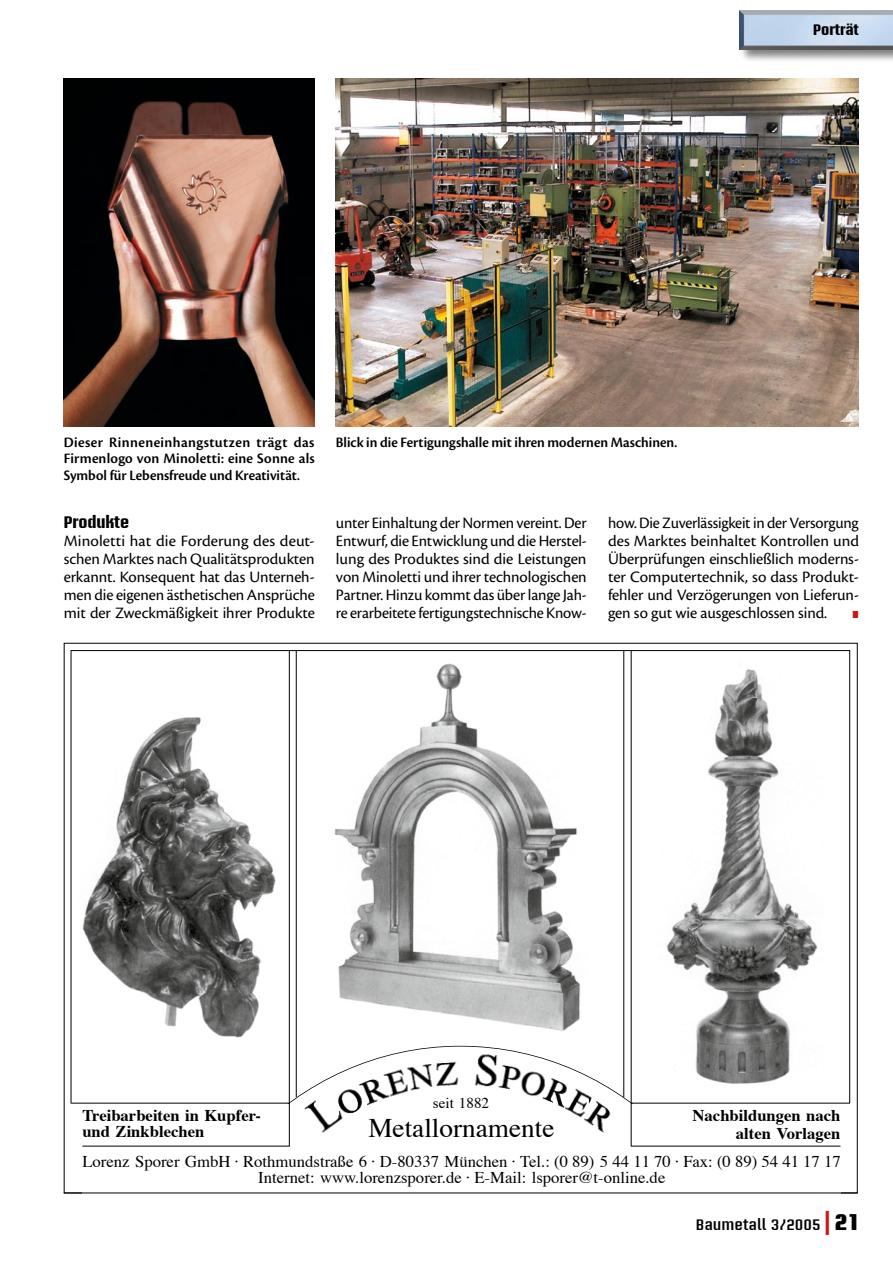
<style>
.page{position:relative;width:893px;height:1263px;background:#fff}
.page>*{position:absolute;margin:0;border:0;box-sizing:border-box;transform-origin:0 0}
.t1{font:26.85px "Times";color:#000}
.t2{font:16.5px/18px "Cronos Pro";letter-spacing:-.01em;color:#000;text-align:justify}
.t3{font:16.5px/16.5px "Times";color:#000;text-align:center}
.t4{font:700 16.5px/17.9px "Times";color:#000;text-align:right}
.t5{font:700 16.5px "Briem Akademi Std";color:#000}
.t6{font:16.5px "European Pi Std 3";color:#cd1316;scale:.75 1}
.t7{font:15px/16.5px "Cronos Pro Semibold Disp";color:#000;text-align:justify}
.t8{font:600 15px "Briem Akademi Std";color:#000}
.t9{font:15px "Times";color:#000}
.t10{font:700 15px "Briem Akademi Std";color:#000}
.s1{font-size:24px;color:#cd1316}
.s2{font-weight:900;font-size:22.5px}
</style>
<div class="page">
<div style="left:738px;top:9px;width:155px;height:54px;background:#000;opacity:.5"></div>
<img style="left:740px;top:11px;width:153px;height:38px">
<svg style="left:64px;top:643px;width:794px;height:551px"></svg>
<hr style="left:71px;top:650px;width:1px;height:453px;background:#000">
<hr style="left:296px;top:651px;width:1px;height:446px;background:#000">
<hr style="left:623px;top:651px;width:1px;height:446px;background:#000">
<hr style="left:849px;top:650px;width:1px;height:453px;background:#000">
<div style="left:76px;top:661px;width:208px;height:436px;background:#fff"></div>
<img style="left:82px;top:717px;width:194px;height:321px">
<div style="left:305px;top:659px;width:310px;height:381px;background:#fff"></div>
<img style="left:334px;top:664px;width:247px;height:367px">
<div style="left:637px;top:660px;width:207px;height:435px;background:#fff"></div>
<img style="left:667px;top:669px;width:151px;height:414px">
<svg style="left:161px;top:1046px;width:598px;height:58px"></svg>
<div style="left:154px;top:1104px;width:628px;height:90px;background:#fff"></div>
<div style="left:82px;top:1155px;width:759px;height:39px;background:#fff"></div>
<div style="left:683px;top:1109px;width:157px;height:34px;background:#fff"></div>
<hr style="left:631px;top:651px;width:1px;height:495px;background:#000">
<hr style="left:631px;top:1146px;width:209px;height:1px;background:#000">
<div style="left:82px;top:1109px;width:185px;height:33px;background:#fff"></div>
<hr style="left:289px;top:651px;width:1px;height:495px;background:#000">
<hr style="left:82px;top:1146px;width:208px;height:1px;background:#000">
<hr style="left:64px;top:1192px;width:794px;height:1px;background:#000">
<hr style="left:631px;top:1103px;width:219px;height:1px;background:#000">
<hr style="left:71px;top:1103px;width:218px;height:1px;background:#000">
<img style="left:297px;top:1047px;width:319px;height:86px">
<img style="left:64px;top:78px;width:251px;height:349px">
<img style="left:336px;top:78px;width:523px;height:349px">
<p class="t10" style="left:813px;top:22px;width:47px">Porträt</p>
<p class="t7" style="left:64px;top:434px;width:252px">Dieser Rinneneinhangstutzen trägt das Firmenlogo von Minoletti: eine Sonne als Symbol für Lebensfreude und Kreativität.</p>
<p class="t5" style="left:64px;top:513px;width:67px">Produkte</p>
<p class="t2" style="left:64px;top:532px;width:253px">Minoletti hat die Forderung des deut&shy;schen Marktes nach Qualitätsprodukten erkannt. Konsequent hat das Unterneh&shy;men die eigenen ästhetischen Ansprüche mit der Zweckmäßigkeit ihrer Produkte</p>
<p class="t7" style="left:336px;top:434px;width:343px">Blick in die Fertigungshalle mit ihren modernen Maschinen.</p>
<p class="t2" style="left:336px;top:514px;width:252px">unter Einhaltung der Normen vereint. Der Entwurf, die Entwicklung und die Herstel&shy;lung des Produktes sind die Leistungen von Minoletti und ihrer technologischen Partner. Hinzu kommt das über lange Jah&shy;re erarbeitete fertigungstechnische Know-</p>
<p class="t2" style="left:608px;top:514px;width:252px">how. Die Zuverlässigkeit in der Versorgung des Marktes beinhaltet Kontrollen und Überprüfungen einschließlich moderns&shy;ter Computertechnik, so dass Produkt&shy;fehler und Verzögerungen von Lieferun&shy;gen so gut wie ausgeschlossen sind.</p>
<p class="t6" style="left:852px;top:602px;width:11px">▪</p>
<p class="t4" style="left:82px;top:1108px;width:180px;line-height:16.5px;text-align:left">Treibarbeiten in Kupfer&shy;und Zinkblechen</p>
<p class="t9" style="left:433px;top:1093px;width:58px">seit 1882</p>
<h1 class="t1" style="left:368px;top:1111px;width:188px">Metallornamente</h1>
<p class="t4" style="left:693px;top:1107px;width:149px">Nachbildungen nach alten Vorlagen</p>
<p class="t3" style="left:82px;top:1154px;width:760px">Lorenz Sporer GmbH · Rothmundstraße 6 · D-80337 München · Tel.: (0 89) 5 44 11 70 · Fax: (0 89) 54 41 17 17<br>Internet: www.lorenzsporer.de · E-Mail: lsporer@t-online.de</p>
<p class="t8" style="left:696px;top:1216px;width:165px">Baumetall 3/2005 <span class="s1">|</span> <span class="s2">21</span></p>
</div>
